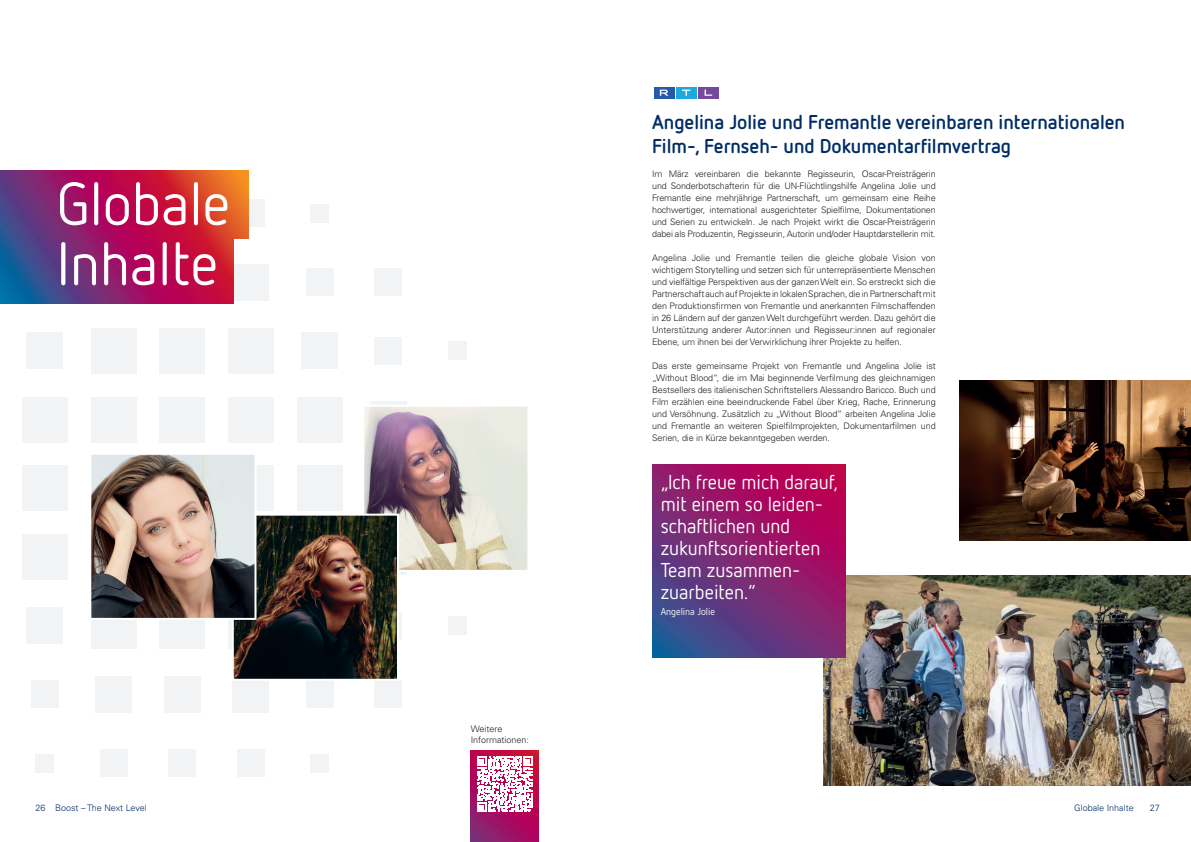
<style>
.page{position:relative;width:1191px;height:842px;background:#fff}
.page>*{position:absolute;margin:0;border:0;box-sizing:border-box;transform-origin:0 0}
.t1{font:60px/60px "Netto OT";color:#fff}
.t2{font:20px/22px "Netto OT";color:#fff}
.t3{font:700 20px/24px "Netto OT";color:#002d66}
.t4{font:10px "Netto OT";color:#fff}
.t5{font:300 9px/12px "Univers LT Pro 45";letter-spacing:-.01em;color:#231f20;text-align:justify}
.t6{font:300 9px "Univers LT Pro 45";color:#002d66}
</style>
<div class="page">
<div style="left:22px;top:397px;width:46px;height:45px;background:#f2f3f4"></div>
<div style="left:91px;top:397px;width:45px;height:45px;background:#f2f3f4"></div>
<div style="left:159px;top:397px;width:46px;height:45px;background:#f2f3f4"></div>
<div style="left:228px;top:397px;width:46px;height:45px;background:#f2f3f4"></div>
<div style="left:297px;top:397px;width:45px;height:45px;background:#f2f3f4"></div>
<div style="left:370px;top:401px;width:37px;height:37px;background:#f2f3f4"></div>
<div style="left:26px;top:333px;width:37px;height:36px;background:#f2f3f4"></div>
<div style="left:310px;top:204px;width:19px;height:19px;background:#f2f3f4"></div>
<div style="left:448px;top:342px;width:18px;height:18px;background:#f2f3f4"></div>
<div style="left:448px;top:616px;width:18px;height:19px;background:#f2f3f4"></div>
<div style="left:310px;top:754px;width:19px;height:18px;background:#f2f3f4"></div>
<div style="left:36px;top:754px;width:18px;height:18px;background:#f2f3f4"></div>
<svg style="left:248px;top:200px;width:17px;height:27px"></svg>
<div style="left:301px;top:333px;width:37px;height:36px;background:#f2f3f4"></div>
<div style="left:375px;top:337px;width:27px;height:28px;background:#f2f3f4"></div>
<div style="left:306px;top:268px;width:27px;height:28px;background:#f2f3f4"></div>
<div style="left:375px;top:268px;width:27px;height:28px;background:#f2f3f4"></div>
<div style="left:26px;top:607px;width:37px;height:37px;background:#f2f3f4"></div>
<div style="left:375px;top:612px;width:27px;height:27px;background:#f2f3f4"></div>
<div style="left:306px;top:681px;width:27px;height:27px;background:#f2f3f4"></div>
<div style="left:31px;top:681px;width:28px;height:27px;background:#f2f3f4"></div>
<div style="left:237px;top:749px;width:28px;height:28px;background:#f2f3f4"></div>
<div style="left:168px;top:749px;width:28px;height:28px;background:#f2f3f4"></div>
<div style="left:100px;top:749px;width:28px;height:28px;background:#f2f3f4"></div>
<div style="left:375px;top:681px;width:27px;height:27px;background:#f2f3f4"></div>
<div style="left:22px;top:465px;width:46px;height:46px;background:#f2f3f4"></div>
<div style="left:228px;top:465px;width:46px;height:46px;background:#f2f3f4"></div>
<div style="left:297px;top:465px;width:45px;height:46px;background:#f2f3f4"></div>
<div style="left:22px;top:534px;width:46px;height:46px;background:#f2f3f4"></div>
<div style="left:370px;top:539px;width:37px;height:36px;background:#f2f3f4"></div>
<div style="left:91px;top:328px;width:45px;height:46px;background:#f2f3f4"></div>
<div style="left:159px;top:328px;width:46px;height:46px;background:#f2f3f4"></div>
<div style="left:159px;top:603px;width:46px;height:45px;background:#f2f3f4"></div>
<div style="left:164px;top:676px;width:37px;height:37px;background:#f2f3f4"></div>
<div style="left:228px;top:328px;width:46px;height:46px;background:#f2f3f4"></div>
<div style="left:233px;top:264px;width:36px;height:36px;background:#f2f3f4"></div>
<div style="left:228px;top:603px;width:46px;height:45px;background:#f2f3f4"></div>
<div style="left:91px;top:603px;width:45px;height:45px;background:#f2f3f4"></div>
<div style="left:233px;top:676px;width:36px;height:37px;background:#f2f3f4"></div>
<div style="left:95px;top:676px;width:37px;height:37px;background:#f2f3f4"></div>
<svg style="left:0;top:170px;width:248px;height:68px;background:#ac2850"></svg>
<svg style="left:0;top:236px;width:234px;height:68px;background:#852667"></svg>
<svg style="left:471px;top:751px;width:68px;height:91px;background:#a8125d"></svg>
<svg style="left:477px;top:756px;width:55px;height:56px"></svg>
<img style="left:823px;top:575px;width:368px;height:210px">
<svg style="left:652px;top:465px;width:193px;height:192px;background:#812470"></svg>
<img style="left:365px;top:408px;width:161px;height:161px">
<div style="left:362px;top:405px;width:167px;height:167px;border:2px solid #fff"></div>
<img style="left:235px;top:517px;width:161px;height:161px">
<div style="left:232px;top:514px;width:167px;height:167px;border:2px solid #fff"></div>
<img style="left:92px;top:456px;width:161px;height:161px">
<div style="left:89px;top:453px;width:167px;height:167px;border:2px solid #fff"></div>
<div style="left:654px;top:87px;width:20px;height:11px;background:#2659a8"></div>
<div style="left:676px;top:87px;width:20px;height:11px;background:#1ea8e0"></div>
<div style="left:698px;top:87px;width:20px;height:11px;background:#75499d"></div>
<svg style="left:660px;top:90px;width:8px;height:6px"></svg>
<svg style="left:704px;top:90px;width:8px;height:6px"></svg>
<svg style="left:682px;top:90px;width:8px;height:6px"></svg>
<img style="left:959px;top:381px;width:232px;height:159px">
<h1 class="t1" style="left:57px;top:172px;width:175px">Globale<br>Inhalte</h1>
<p class="t5" style="left:471px;top:723px;width:60px;line-height:10.8px">Weitere<br>Informationen:</p>
<h2 class="t3" style="left:652px;top:109px;width:474px">Angelina Jolie und Fremantle vereinbaren internationalen<br>Film-, Fernseh- und Dokumentarfilmvertrag</h2>
<p class="t5" style="left:652px;top:167px;width:285px">Im März vereinbaren die bekannte Regisseurin, Oscar-Preisträgerin und Sonderbotschafterin für die UN-Flüchtlingshilfe Angelina Jolie und Fremantle eine mehrjährige Partnerschaft, um gemeinsam eine Reihe hochwertiger, international ausgerichteter Spielfilme, Dokumentationen und Serien zu entwickeln. Je nach Projekt wirkt die Oscar-Preisträgerin dabei als Produzentin, Regisseurin, Autorin und/oder Hauptdarstellerin mit.</p>
<p class="t5" style="left:652px;top:251px;width:285px">Angelina Jolie und Fremantle teilen die gleiche globale Vision von wichtigem Storytelling und setzen sich für unterrepräsentierte Menschen und vielfältige Perspektiven aus der ganzen Welt ein. So erstreckt sich die Partnerschaft auch auf Projekte in lokalen Sprachen, die in Partnerschaft mit den Produktionsfirmen von Fremantle und anerkannten Filmschaffenden in 26 Ländern auf der ganzen Welt durchgeführt werden. Dazu gehört die Unterstützung anderer Autor:innen und Regisseur:innen auf regionaler Ebene, um ihnen bei der Verwirklichung ihrer Projekte zu helfen.</p>
<p class="t5" style="left:652px;top:359px;width:285px">Das erste gemeinsame Projekt von Fremantle und Angelina Jolie ist „Without Blood“, die im Mai beginnende Verfilmung des gleichnamigen Bestsellers des italienischen Schriftstellers Alessandro Baricco. Buch und Film erzählen eine beeindruckende Fabel über Krieg, Rache, Erinnerung und Versöhnung. Zusätzlich zu „Without Blood“ arbeiten Angelina Jolie und Fremantle an weiteren Spielfilmprojekten, Dokumentarfilmen und Serien, die in Kürze bekanntgegeben werden.</p>
<h2 class="t2" style="left:660px;top:470px;width:178px">„Ich freue mich darauf, mit einem so leiden&shy;schaftlichen und zukunftsorientierten<br>Team zusammen&shy;zuarbeiten.“</h2>
<p class="t4" style="left:660px;top:605px;width:56px">Angelina Jolie</p>
<p class="t6" style="left:35px;top:802px;width:113px">26 Boost – The Next Level</p>
<p class="t6" style="left:1074px;top:802px;width:61px">Globale Inhalte</p>
<p class="t6" style="left:1149px;top:802px;width:12px">27</p>
</div>
